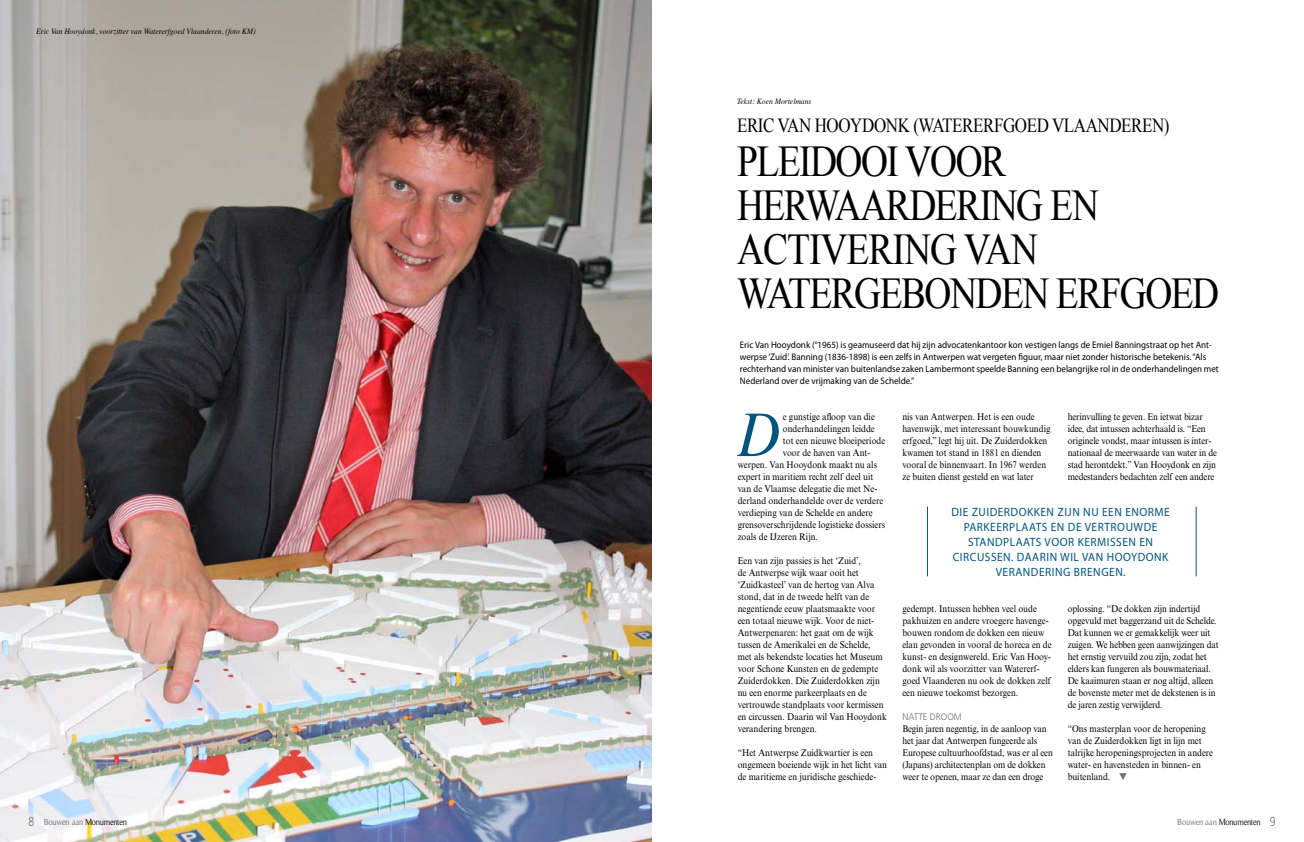
<style>
.page{position:relative;width:1304px;height:842px;background:#fff}
.page>*{position:absolute;margin:0;border:0;box-sizing:border-box;transform-origin:0 0}
.t1{font:italic 65px "Times";color:#00557f;scale:.9 1}
.t2{font:44px/44px "Times New Roman";letter-spacing:-.04em;color:#000;scale:.85 1}
.t3{font:20px "Times New Roman";letter-spacing:-.025em;color:#000;scale:.85 1}
.t4{font:12px/15px "Myriad Pro";letter-spacing:.045em;color:#00557f;text-align:center;scale:.95 1}
.t5{font:9.8px/12px "Times New Roman MT Std";color:#000;scale:.9 1}
.t6{font:9.5px/12px "Myriad Pro";color:#000;scale:.95 1}
.t7{font:300 9.5px "Frutiger LT Std";color:#707173;scale:.95 1}
.t8{font:9px "Timeless";letter-spacing:-.03em;color:#000;scale:.9 1}
.t9{font:italic 8px "Times";color:#000;scale:.95 1}
.s1{font-family:"Frutiger LT Std";font-weight:300;font-size:13px;color:#707173}
.s2{color:#707173}
</style>
<div class="page">
<img style="left:0;top:0;width:652px;height:842px">
<hr style="left:927px;top:506px;width:1px;height:70px;background:#00557f">
<hr style="left:1196px;top:506px;width:1px;height:70px;background:#00557f">
<p class="t9" style="left:36px;top:25px;width:233px">Eric Van Hooydonk, voorzitter van Watererfgoed Vlaanderen. (foto KM)</p>
<p class="t8" style="left:28px;top:817px;width:111px"><span class="s1">8</span> <span class="s2">Bouwen aan</span> Monumenten</p>
<p class="t9" style="left:737px;top:94px;width:80px">Tekst: Koen Mortelmans</p>
<h3 class="t3" style="left:737px;top:112px;width:510px">ERIC VAN HOOYDONK (WATERERFGOED VLAANDEREN)</h3>
<h2 class="t2" style="left:737px;top:139px;width:569px">PLEIDOOI VOOR<br>HERWAARDERING EN<br>ACTIVERING VAN<br>WATERGEBONDEN ERFGOED</h2>
<p class="t6" style="left:740px;top:339px;width:506px">Eric Van Hooydonk (°1965) is geamuseerd dat hij zijn advocatenkantoor kon vestigen langs de Emiel Banningstraat op het Ant&shy;werpse ‘Zuid’. Banning (1836-1898) is een zelfs in Antwerpen wat vergeten figuur, maar niet zonder historische betekenis. “Als rechterhand van minister van buitenlandse zaken Lambermont speelde Banning een belangrijke rol in de onderhandelingen met Nederland over de vrijmaking van de Schelde.”</p>
<h1 class="t1" style="left:738px;top:378px;width:48px">D</h1>
<p class="t5" style="left:783px;top:411px;width:104px">e gunstige afloop van die</p>
<p class="t5" style="left:902px;top:411px;width:166px">nis van Antwerpen. Het is een oude havenwijk, met interessant bouwkundig erfgoed,” legt hij uit. De Zuiderdokken kwamen tot stand in 1881 en dienden vooral de binnenvaart. In 1967 werden ze buiten dienst gesteld en wat later</p>
<p class="t5" style="left:1068px;top:411px;width:167px">herinvulling te geven. En ietwat bizar idee, dat intussen achterhaald is. “Een originele vondst, maar intussen is inter&shy;nationaal de meerwaarde van water in de stad herontdekt.” Van Hooydonk en zijn medestanders bedachten zelf een andere</p>
<p class="t5" style="left:783px;top:423px;width:104px">onderhandelingen leidde</p>
<p class="t5" style="left:783px;top:435px;width:115px">tot een nieuwe bloeiperiode</p>
<p class="t5" style="left:783px;top:447px;width:99px">voor de haven van Ant-</p>
<p class="t5" style="left:738px;top:459px;width:156px">werpen. Van Hooydonk maakt nu als</p>
<p class="t5" style="left:738px;top:471px;width:152px">expert in maritiem recht zelf deel uit</p>
<p class="t5" style="left:738px;top:483px;width:157px">van de Vlaamse delegatie die met Ne-</p>
<p class="t5" style="left:738px;top:495px;width:163px">derland onderhandelde over de verdere</p>
<p class="t5" style="left:738px;top:507px;width:151px">verdieping van de Schelde en andere</p>
<p class="t5" style="left:738px;top:519px;width:165px">grensoverschrijdende logistieke dossiers</p>
<p class="t5" style="left:738px;top:531px;width:91px">zoals de IJzeren Rijn.</p>
<p class="t5" style="left:738px;top:555px;width:167px">Een van zijn passies is het ‘Zuid’,<br>de Antwerpse wijk waar ooit het ‘Zuidkasteel’ van de hertog van Alva stond, dat in de tweede helft van de negentiende eeuw plaatsmaakte voor een totaal nieuwe wijk. Voor de niet-Antwerpenaren: het gaat om de wijk tussen de Amerikalei en de Schelde, met als bekendste locaties het Museum voor Schone Kunsten en de gedempte Zuiderdokken. Die Zuiderdokken zijn nu een enorme parkeerplaats en de vertrouwde standplaats voor kermissen en circussen. Daarin wil Van Hooydonk verandering brengen.</p>
<p class="t5" style="left:738px;top:747px;width:168px">“Het Antwerpse Zuidkwartier is een ongemeen boeiende wijk in het licht van de maritieme en juridische geschiede-</p>
<p class="t4" style="left:951px;top:504px;width:231px">Die Zuiderdokken zijn nu een enorme parkeerplaats en de vertrouwde standplaats voor kermissen en circussen. Daarin wil Van Hooydonk verandering brengen.</p>
<p class="t5" style="left:902px;top:603px;width:167px">gedempt. Intussen hebben veel oude pakhuizen en andere vroegere havenge&shy;bouwen rondom de dokken een nieuw elan gevonden in vooral de horeca en de kunst- en designwereld. Eric Van Hooy&shy;donk wil als voorzitter van Watererf&shy;goed Vlaanderen nu ook de dokken zelf een nieuwe toekomst bezorgen.</p>
<p class="t7" style="left:902px;top:711px;width:64px">NATTE DROOM</p>
<p class="t5" style="left:902px;top:723px;width:169px">Begin jaren negentig, in de aanloop van het jaar dat Antwerpen fungeerde als Europese cultuurhoofdstad, was er al een (Japans) architectenplan om de dokken weer te openen, maar ze dan een droge</p>
<p class="t5" style="left:1068px;top:603px;width:169px">oplossing. “De dokken zijn indertijd opgevuld met baggerzand uit de Schelde.<br>Dat kunnen we er gemakkelijk weer uit zuigen. We hebben geen aanwijzingen dat het ernstig vervuild zou zijn, zodat het elders kan fungeren als bouwmateriaal.<br>De kaaimuren staan er nog altijd, alleen de bovenste meter met de dekstenen is in de jaren zestig verwijderd.</p>
<p class="t5" style="left:1068px;top:723px;width:163px">“Ons masterplan voor de heropening van de Zuiderdokken ligt in lijn met talrijke heropeningsprojecten in andere water- en havensteden in binnen- en buitenland. <span class="s2">▼</span></p>
<p class="t8" style="left:1177px;top:817px;width:111px"><span class="s2">Bouwen aan</span> Monumenten <span class="s1">9</span></p>
</div>
